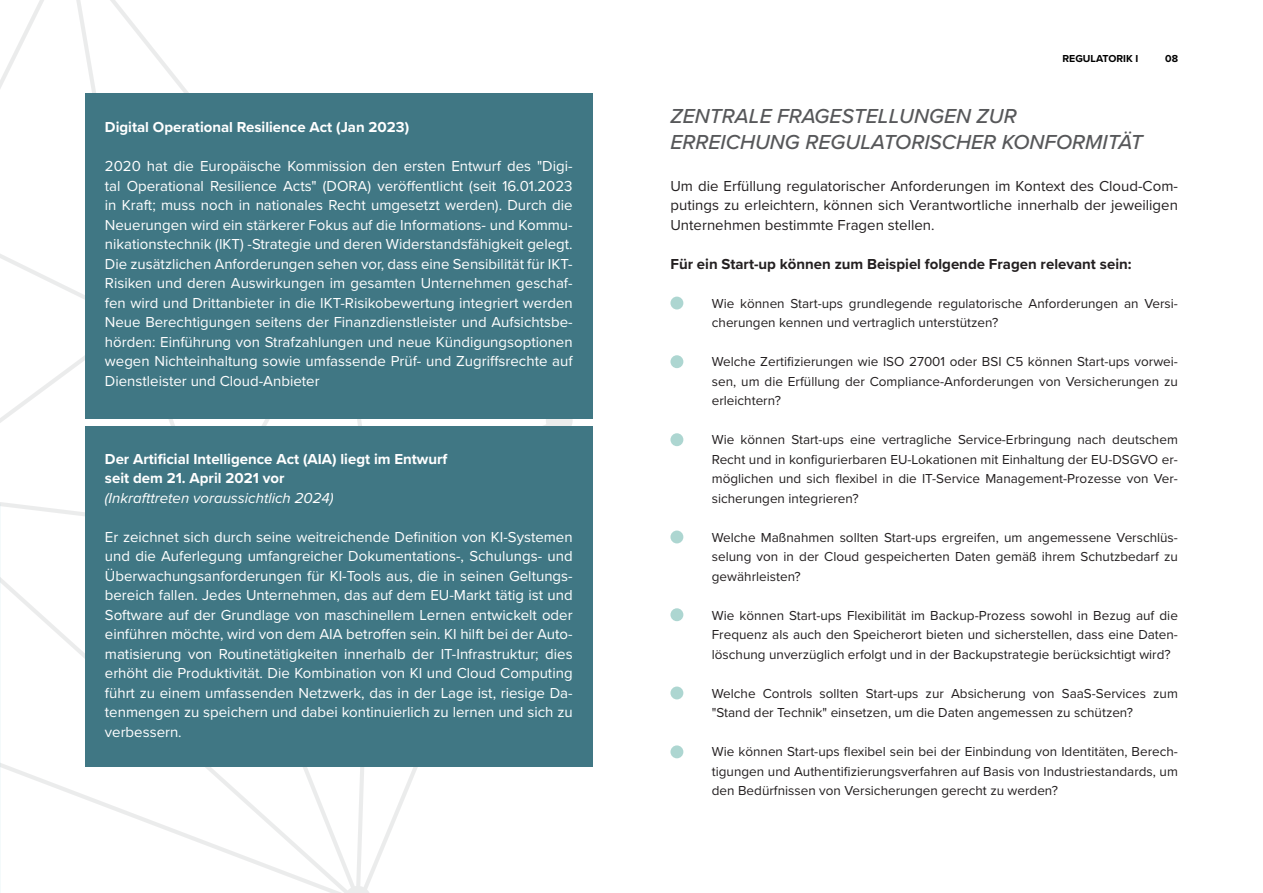
<style>
.page{position:relative;width:1263px;height:893px;background:#fff}
.page>*{position:absolute;margin:0;border:0;box-sizing:border-box;transform-origin:0 0}
.t1{font:italic 500 21px/25.2px "Proxima Nova";color:#57585a}
.t2{font:15px/19.5px "Proxima Nova";color:#fff;text-align:justify}
.t3{font:15px/19.5px "Proxima Nova";color:#231f20;text-align:justify}
.t4{font:700 15px/19.5px "Proxima Nova";color:#fff}
.t5{font:700 15px "Proxima Nova";color:#231f20}
.t6{font:italic 15px "Proxima Nova";color:#fff}
.t7{font:13.5px/19.5px "Proxima Nova";color:#231f20;text-align:justify}
.t8{font:700 10.5px "Proxima Nova";color:#000}
</style>
<div class="page">
<div style="left:545px;top:407px;width:28px;height:27px;background:#ebecec;border-radius:50%"></div>
<svg style="left:0;top:0;width:568px;height:893px"></svg>
<div style="left:85px;top:93px;width:507px;height:326px;background:#407784"></div>
<div style="left:85px;top:426px;width:507px;height:340px;background:#407784"></div>
<div style="left:670px;top:297px;width:13px;height:12px;background:#add6d1;border-radius:50%"></div>
<div style="left:670px;top:355px;width:13px;height:13px;background:#add6d1;border-radius:50%"></div>
<div style="left:670px;top:433px;width:13px;height:13px;background:#add6d1;border-radius:50%"></div>
<div style="left:670px;top:531px;width:13px;height:12px;background:#add6d1;border-radius:50%"></div>
<div style="left:670px;top:608px;width:13px;height:13px;background:#add6d1;border-radius:50%"></div>
<div style="left:670px;top:686px;width:13px;height:13px;background:#add6d1;border-radius:50%"></div>
<div style="left:670px;top:745px;width:13px;height:13px;background:#add6d1;border-radius:50%"></div>
<p class="t4" style="left:105px;top:117px;width:306px">Digital Operational Resilience Act (Jan 2023)</p>
<p class="t2" style="left:105px;top:156px;width:469px">2020 hat die Europäische Kommission den ersten Entwurf des "Digi&shy;tal Operational Resilience Acts" (DORA) veröffentlicht (seit 16.01.2023 in Kraft; muss noch in nationales Recht umgesetzt werden). Durch die Neuerungen wird ein stärkerer Fokus auf die Informations- und Kommu&shy;nikationstechnik (IKT) -Strategie und deren Widerstandsfähigkeit gelegt.<br>Die zusätzlichen Anforderungen sehen vor, dass eine Sensibilität für IKT-Risiken und deren Auswirkungen im gesamten Unternehmen geschaf&shy;fen wird und Drittanbieter in die IKT-Risikobewertung integriert werden Neue Berechtigungen seitens der Finanzdienstleister und Aufsichtsbe&shy;hörden: Einführung von Strafzahlungen und neue Kündigungsoptionen wegen Nichteinhaltung sowie umfassende Prüf- und Zugriffsrechte auf Dienstleister und Cloud-Anbieter</p>
<p class="t4" style="left:105px;top:448px;width:344px">Der Artificial Intelligence Act (AIA) liegt im Entwurf seit dem 21. April 2021 vor</p>
<p class="t6" style="left:105px;top:486px;width:230px">(Inkrafttreten voraussichtlich 2024)</p>
<p class="t2" style="left:105px;top:526px;width:469px">Er zeichnet sich durch seine weitreichende Definition von KI-Systemen und die Auferlegung umfangreicher Dokumentations-, Schulungs- und Überwachungsanforderungen für KI-Tools aus, die in seinen Geltungs&shy;bereich fallen. Jedes Unternehmen, das auf dem EU-Markt tätig ist und Software auf der Grundlage von maschinellem Lernen entwickelt oder einführen möchte, wird von dem AIA betroffen sein. KI hilft bei der Auto&shy;matisierung von Routinetätigkeiten innerhalb der IT-Infrastruktur; dies erhöht die Produktivität. Die Kombination von KI und Cloud Computing führt zu einem umfassenden Netzwerk, das in der Lage ist, riesige Da&shy;tenmengen zu speichern und dabei kontinuierlich zu lernen und sich zu verbessern.</p>
<p class="t8" style="left:1062px;top:51px;width:77px">REGULATORIK I</p>
<p class="t8" style="left:1165px;top:51px;width:14px">08</p>
<h1 class="t1" style="left:670px;top:103px;width:474px">ZENTRALE FRAGESTELLUNGEN ZUR<br>ERREICHUNG REGULATORISCHER KONFORMITÄT</h1>
<p class="t3" style="left:670px;top:175px;width:509px">Um die Erfüllung regulatorischer Anforderungen im Kontext des Cloud-Com&shy;putings zu erleichtern, können sich Verantwortliche innerhalb der jeweiligen Unternehmen bestimmte Fragen stellen.</p>
<p class="t5" style="left:670px;top:252px;width:463px">Für ein Start-up können zum Beispiel folgende Fragen relevant sein:</p>
<p class="t7" style="left:712px;top:293px;width:468px">Wie können Start-ups grundlegende regulatorische Anforderungen an Versi&shy;cherungen kennen und vertraglich unterstützen?</p>
<p class="t7" style="left:712px;top:351px;width:468px">Welche Zertifizierungen wie ISO 27001 oder BSI C5 können Start-ups vorwei&shy;sen, um die Erfüllung der Compliance-Anforderungen von Versicherungen zu erleichtern?</p>
<p class="t7" style="left:712px;top:429px;width:468px">Wie können Start-ups eine vertragliche Service-Erbringung nach deutschem Recht und in konfigurierbaren EU-Lokationen mit Einhaltung der EU-DSGVO er&shy;möglichen und sich flexibel in die IT-Service Management-Prozesse von Ver&shy;sicherungen integrieren?</p>
<p class="t7" style="left:712px;top:527px;width:468px">Welche Maßnahmen sollten Start-ups ergreifen, um angemessene Verschlüs&shy;selung von in der Cloud gespeicherten Daten gemäß ihrem Schutzbedarf zu gewährleisten?</p>
<p class="t7" style="left:712px;top:605px;width:468px">Wie können Start-ups Flexibilität im Backup-Prozess sowohl in Bezug auf die Frequenz als auch den Speicherort bieten und sicherstellen, dass eine Daten&shy;löschung unverzüglich erfolgt und in der Backupstrategie berücksichtigt wird?</p>
<p class="t7" style="left:712px;top:683px;width:468px">Welche Controls sollten Start-ups zur Absicherung von SaaS-Services zum "Stand der Technik" einsetzen, um die Daten angemessen zu schützen?</p>
<p class="t7" style="left:712px;top:741px;width:468px">Wie können Start-ups flexibel sein bei der Einbindung von Identitäten, Berech&shy;tigungen und Authentifizierungsverfahren auf Basis von Industriestandards, um den Bedürfnissen von Versicherungen gerecht zu werden?</p>
</div>
